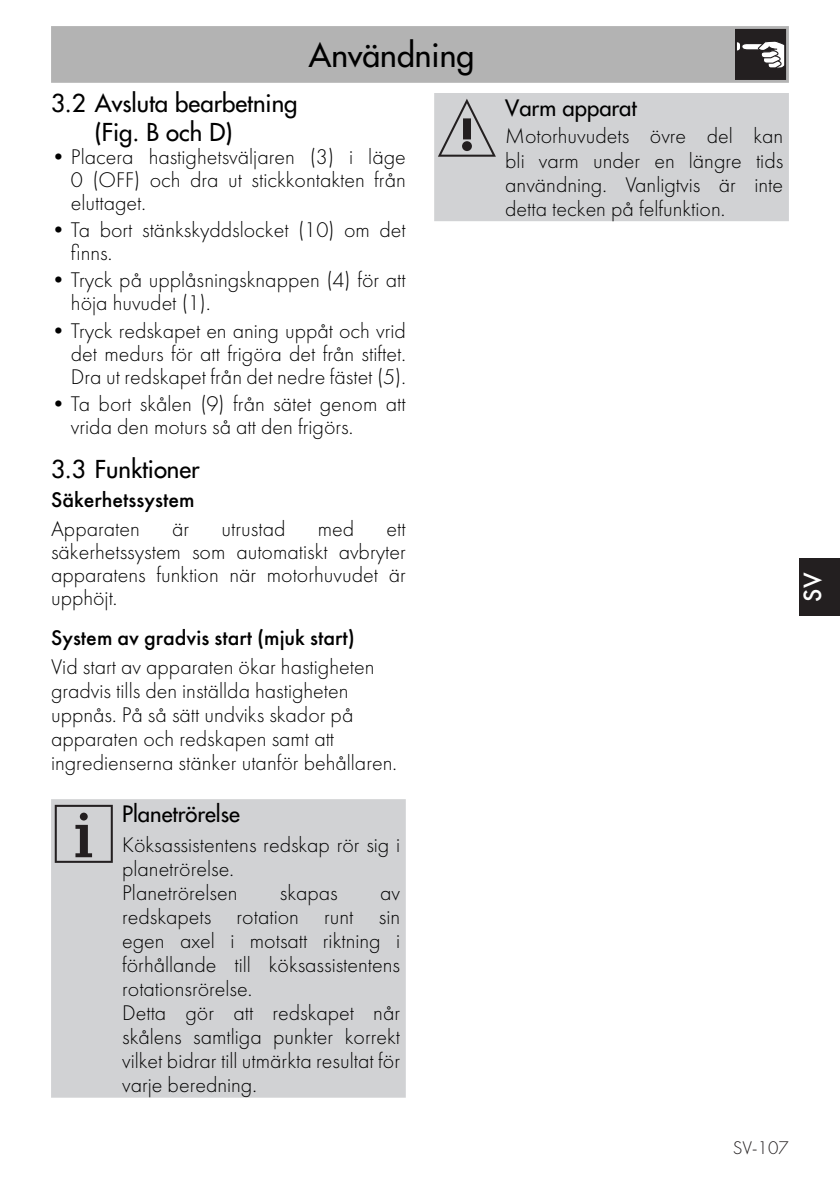
<style>
.page{position:relative;width:840px;height:1191px;background:#fff}
.page>*{position:absolute;margin:0;border:0;box-sizing:border-box;transform-origin:0 0}
.t1{font:32px "Futura";color:#000}
.t2{font:500 26px "Futura";color:#fff}
.t3{font:24px/28.8px "Futura";color:#000}
.t4{font:300 22px/24px "Futura";color:#000}
.t5{font:500 22px "Futura";color:#000}
.t6{font:22px "Futura";color:#000}
.t7{font:300 19px "Futura";color:#231f20}
</style>
<div class="page">
<div style="left:799px;top:558px;width:40px;height:58px;background:#231f20"></div>
<div style="left:51px;top:26px;width:737px;height:57px;background:#b3b3b3"></div>
<svg style="left:734px;top:29px;width:51px;height:51px;background:#504d4e"></svg>
<div style="left:51px;top:799px;width:354px;height:298px;background:#d1d2d4"></div>
<svg style="left:55px;top:805px;width:58px;height:58px;background:#a7a7a9"></svg>
<div style="left:434px;top:93px;width:354px;height:128px;background:#d1d2d4"></div>
<svg style="left:437px;top:99px;width:58px;height:58px;background:#b1b1b3"></svg>
<h1 class="t1" style="left:309px;top:34px;width:167px">Användning</h1>
<p class="t3" style="left:95px;top:89px;width:204px;text-indent:-44px">3.2 Avsluta bearbetning (Fig. B och D)</p>
<p class="t4" style="left:71px;top:145px;width:336px;line-height:23px;text-align:justify;text-indent:-20px">• Placera hastighetsväljaren (3) i läge 0 (OFF) och dra ut stickkontakten från eluttaget.</p>
<p class="t4" style="left:71px;top:218px;width:336px;line-height:23px;text-indent:-20px">• Ta bort stänkskyddslocket (10) om det finns.</p>
<p class="t4" style="left:71px;top:269px;width:336px;line-height:23px;text-indent:-20px">• Tryck på upplåsningsknappen (4) för att höja huvudet (1).</p>
<p class="t4" style="left:71px;top:319px;width:336px;line-height:23px;text-align:justify;text-indent:-20px">• Tryck redskapet en aning uppåt och vrid det medurs för att frigöra det från stiftet.<br>Dra ut redskapet från det nedre fästet (5).</p>
<p class="t4" style="left:71px;top:392px;width:336px;line-height:23px;text-indent:-20px">• Ta bort skålen (9) från sätet genom att vrida den moturs så att den frigörs.</p>
<p class="t3" style="left:51px;top:455px;width:150px">3.3 Funktioner</p>
<p class="t5" style="left:51px;top:486px;width:145px">Säkerhetssystem</p>
<p class="t4" style="left:51px;top:516px;width:90px">Apparaten</p>
<p class="t4" style="left:172px;top:516px;width:19px">är</p>
<p class="t4" style="left:221px;top:516px;width:65px">utrustad</p>
<p class="t4" style="left:318px;top:516px;width:38px">med</p>
<p class="t4" style="left:51px;top:517px;width:356px;line-height:23px;text-align:justify;text-indent:335px">ett säkerhetssystem som automatiskt avbryter apparatens funktion när motorhuvudet är upphöjt.</p>
<p class="t5" style="left:51px;top:624px;width:305px">System av gradvis start (mjuk start)</p>
<p class="t4" style="left:51px;top:655px;width:347px">Vid start av apparaten ökar hastigheten gradvis tills den inställda hastigheten uppnås. På så sätt undviks skador på apparaten och redskapen samt att ingredienserna stänker utanför behållaren.</p>
<p class="t6" style="left:122px;top:800px;width:119px">Planetrörelse</p>
<p class="t4" style="left:122px;top:832px;width:279px">Köksassistentens redskap rör sig i planetrörelse.<br>Planetrörelsen</p>
<p class="t4" style="left:280px;top:880px;width:59px">skapas</p>
<p class="t4" style="left:122px;top:880px;width:279px;text-indent:258px">av redskapets rotation runt sin egen axel i motsatt riktning i förhållande till köksassistentens rotationsrörelse.<br>Detta gör att redskapet når skålens samtliga punkter korrekt vilket bidrar till utmärkta resultat för varje beredning.</p>
<p class="t6" style="left:505px;top:94px;width:133px">Varm apparat</p>
<p class="t4" style="left:505px;top:124px;width:279px;text-align:justify">Motorhuvudets övre del kan bli varm under en längre tids användning. Vanligtvis är inte detta tecken på felfunktion.</p>
<p class="t2" style="left:796px;top:602px;width:31px;rotate:-90deg">SV</p>
<p class="t7" style="left:732px;top:1136px;width:58px">SV-107</p>
</div>
